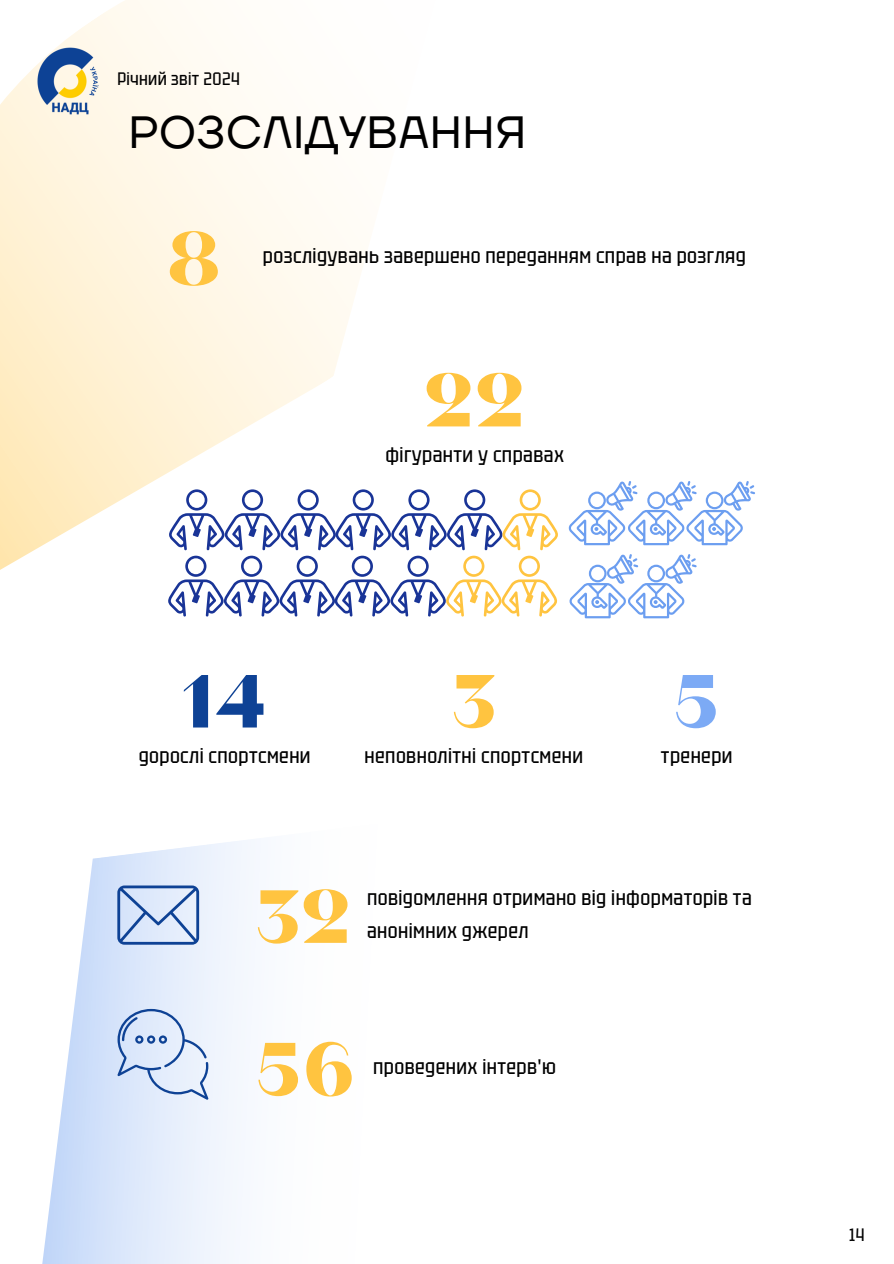
<style>
.page{position:relative;width:894px;height:1264px;background:#fff}
.page>*{position:absolute;margin:0;border:0;box-sizing:border-box;transform-origin:0 0}
.t1{font:75px "Kyiv Type Sans Black 3";color:#ffc440}
.t2{font:75px "Kyiv Type Sans Black 3";color:#0e4295}
.t3{font:75px "Kyiv Type Sans Black 3";color:#7caaf5}
.t4{font:45px "TT Firs Neue";letter-spacing:.015em;color:#000}
.t5{font:semi-condensed 21px/32.7px "Tektur";letter-spacing:.02em;color:#000}
.t6{font:semi-condensed 18px "Tektur";letter-spacing:.02em;color:#000}
</style>
<div class="page">
<svg style="left:0;top:0;width:603px;height:617px"></svg>
<svg style="left:42px;top:839px;width:213px;height:424px"></svg>
<img style="left:37px;top:48px;width:62px;height:66px">
<svg style="left:168px;top:489px;width:390px;height:127px"></svg>
<svg style="left:568px;top:481px;width:187px;height:64px"></svg>
<svg style="left:569px;top:554px;width:127px;height:64px"></svg>
<svg style="left:117px;top:885px;width:82px;height:59px;background:#adc1e2"></svg>
<svg style="left:117px;top:1008px;width:91px;height:91px;background:#c8d7ee"></svg>
<p class="t6" style="left:117px;top:67px;width:124px">Річний звіт 2024</p>
<p class="t4" style="left:128px;top:105px;width:399px">РОЗСЛІДУВАННЯ</p>
<p class="t1" style="left:167px;top:210px;width:55px">8</p>
<h1 class="t5" style="left:263px;top:239px;width:484px">розслідувань завершено переданням справ на розгляд</h1>
<p class="t1" style="left:424px;top:351px;width:102px">22</p>
<p class="t5" style="left:385px;top:438px;width:180px">фігуранти у справах</p>
<h2 class="t2" style="left:183px;top:652px;width:82px">14</h2>
<p class="t1" style="left:451px;top:652px;width:46px">3</p>
<p class="t3" style="left:673px;top:652px;width:46px">5</p>
<p class="t5" style="left:139px;top:739px;width:173px">дорослі спортсмени</p>
<p class="t5" style="left:364px;top:739px;width:220px">неповнолітні спортсмени</p>
<p class="t5" style="left:660px;top:739px;width:73px">тренери</p>
<p class="t1" style="left:256px;top:867px;width:97px">32</p>
<p class="t5" style="left:367px;top:881px;width:386px">повідомлення отримано від інформаторів та анонімних джерел</p>
<p class="t1" style="left:256px;top:1020px;width:101px">56</p>
<p class="t5" style="left:373px;top:1050px;width:184px">проведених інтерв'ю</p>
<p class="t6" style="left:849px;top:1222px;width:17px">14</p>
</div>
